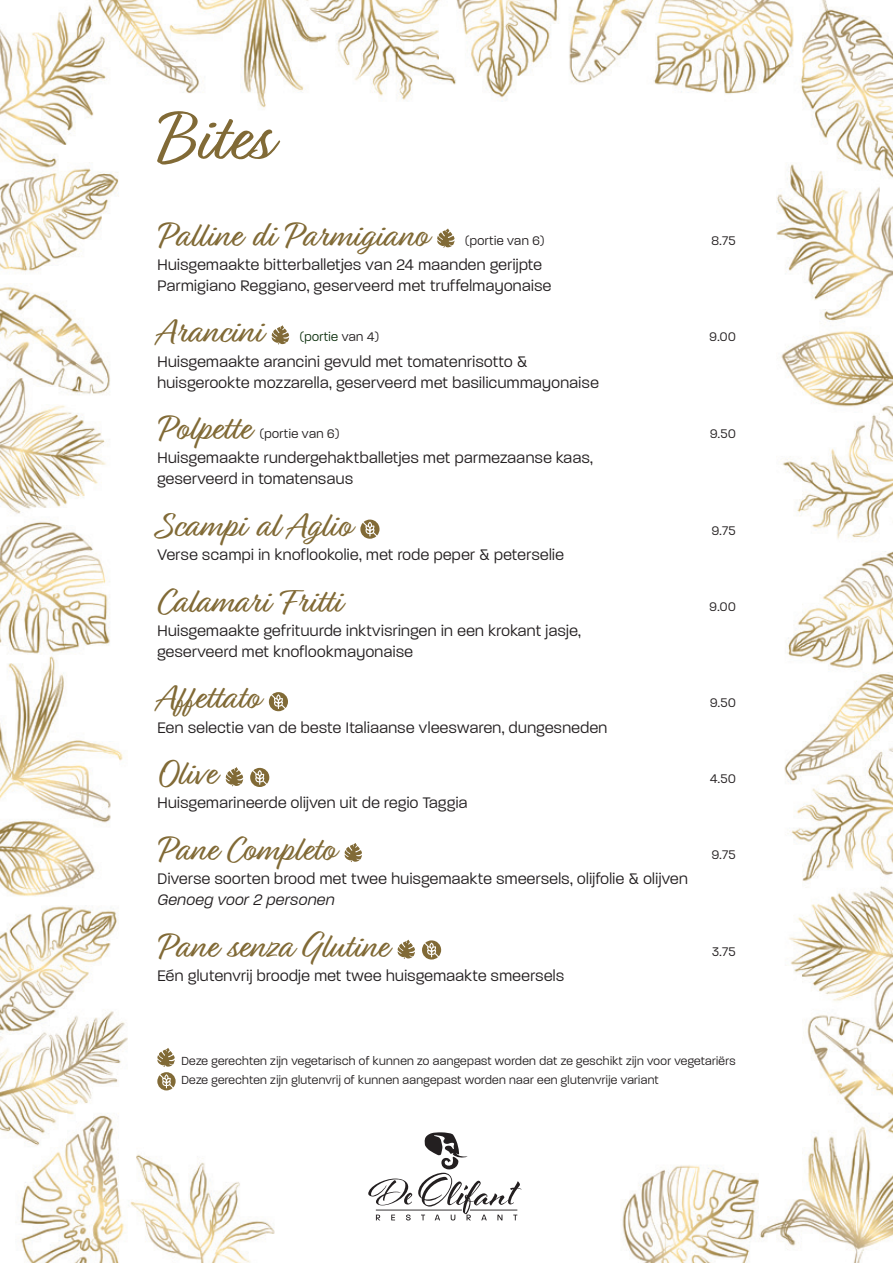
<style>
.page{position:relative;width:893px;height:1263px;background:#fff}
.page>*{position:absolute;margin:0;border:0;box-sizing:border-box;transform-origin:0 0}
.t1{font:72px "Relation";color:#816a36}
.t2{font:36px "Relation";color:#816a36}
.t3{font:300 16.5px/21px "Paralucent";letter-spacing:.03em;color:#231f20;scale:.95 1}
.t4{font:italic 300 16.5px "Paralucent";letter-spacing:.03em;color:#231f20;scale:.95 1}
.t5{font:300 13.5px "Paralucent";letter-spacing:.03em;color:#231f20;scale:.95 1}
.t6{font:300 13.5px "Paralucent";letter-spacing:.03em;color:#0f3210;scale:.95 1}
.t7{font:300 12.6px/19.5px "Paralucent";letter-spacing:.03em;color:#231f20;scale:.95 1}
.s1{color:#231f20}
</style>
<div class="page">
<img style="left:0;top:0;width:893px;height:1263px">
<svg style="left:368px;top:1178px;width:44px;height:27px"></svg>
<svg style="left:376px;top:1214px;width:4px;height:6px"></svg>
<svg style="left:391px;top:1214px;width:4px;height:6px"></svg>
<svg style="left:406px;top:1214px;width:5px;height:6px"></svg>
<svg style="left:418px;top:1132px;width:103px;height:88px"></svg>
<hr style="left:470px;top:1209px;width:47px;height:1px;background:#231f20">
<hr style="left:376px;top:1209px;width:86px;height:1px;background:#231f20">
<svg style="left:437px;top:229px;width:18px;height:19px"></svg>
<svg style="left:272px;top:325px;width:17px;height:19px"></svg>
<svg style="left:360px;top:520px;width:19px;height:19px"></svg>
<svg style="left:269px;top:692px;width:19px;height:19px"></svg>
<svg style="left:226px;top:767px;width:17px;height:19px"></svg>
<svg style="left:250px;top:768px;width:19px;height:19px"></svg>
<svg style="left:345px;top:843px;width:17px;height:19px"></svg>
<svg style="left:398px;top:940px;width:17px;height:19px"></svg>
<svg style="left:422px;top:940px;width:19px;height:19px"></svg>
<svg style="left:157px;top:1048px;width:19px;height:42px"></svg>
<h1 class="t1" style="left:157px;top:97px;width:113px">Bites</h1>
<h2 class="t2" style="left:157px;top:214px;width:271px">Palline di Parmigiano</h2>
<p class="t5" style="left:465px;top:232px;width:85px">(portie van 6)</p>
<p class="t5" style="left:712px;top:232px;width:27px">8.75</p>
<p class="t3" style="left:157px;top:254px;width:416px">Huisgemaakte bitterballetjes van 24 maanden gerijpte<br>Parmigiano Reggiano, geserveerd met truffelmayonaise</p>
<h2 class="t2" style="left:157px;top:311px;width:105px">Arancini</h2>
<p class="t6" style="left:300px;top:329px;width:85px">(portie <span class="s1">van 4)</span></p>
<p class="t5" style="left:709px;top:329px;width:29px">9.00</p>
<p class="t3" style="left:157px;top:351px;width:466px">Huisgemaakte arancini gevuld met tomatenrisotto &amp; huisgerookte mozzarella, geserveerd met basilicummayonaise</p>
<h2 class="t2" style="left:157px;top:408px;width:93px">Polpette</h2>
<p class="t5" style="left:260px;top:426px;width:85px">(portie van 6)</p>
<p class="t5" style="left:710px;top:426px;width:28px">9.50</p>
<p class="t3" style="left:157px;top:447px;width:460px">Huisgemaakte rundergehaktballetjes met parmezaanse kaas, geserveerd in tomatensaus</p>
<h2 class="t2" style="left:157px;top:505px;width:194px">Scampi al Aglio</h2>
<p class="t5" style="left:712px;top:523px;width:27px">9.75</p>
<p class="t3" style="left:157px;top:544px;width:429px">Verse scampi in knoflookolie, met rode peper &amp; peterselie</p>
<h2 class="t2" style="left:157px;top:580px;width:184px">Calamari Fritti</h2>
<p class="t3" style="left:157px;top:620px;width:447px">Huisgemaakte gefrituurde inktvisringen in een krokant jasje, geserveerd met knoflookmayonaise</p>
<h2 class="t2" style="left:157px;top:677px;width:102px">Affettato</h2>
<p class="t3" style="left:157px;top:717px;width:475px">Een selectie van de beste Italiaanse vleeswaren, dungesneden</p>
<h2 class="t2" style="left:157px;top:753px;width:59px">Olive</h2>
<p class="t3" style="left:157px;top:792px;width:328px">Huisgemarineerde olijven uit de regio Taggia</p>
<h2 class="t2" style="left:157px;top:829px;width:178px">Pane Completo</h2>
<p class="t3" style="left:157px;top:868px;width:560px">Diverse soorten brood met twee huisgemaakte smeersels, olijfolie &amp; olijven</p>
<p class="t4" style="left:157px;top:890px;width:188px">Genoeg voor 2 personen</p>
<h2 class="t2" style="left:157px;top:925px;width:231px">Pane senza Glutine</h2>
<p class="t3" style="left:157px;top:965px;width:430px">Eén glutenvrij broodje met twee huisgemaakte smeersels</p>
<p class="t5" style="left:709px;top:598px;width:29px">9.00</p>
<p class="t5" style="left:710px;top:695px;width:28px">9.50</p>
<p class="t5" style="left:710px;top:771px;width:28px">4.50</p>
<p class="t5" style="left:712px;top:847px;width:27px">9.75</p>
<p class="t5" style="left:712px;top:943px;width:26px">3.75</p>
<p class="t7" style="left:181px;top:1051px;width:585px">Deze gerechten zijn vegetarisch of kunnen zo aangepast worden dat ze geschikt zijn voor vegetariërs<br>Deze gerechten zijn glutenvrij of kunnen aangepast worden naar een glutenvrije variant</p>
</div>
